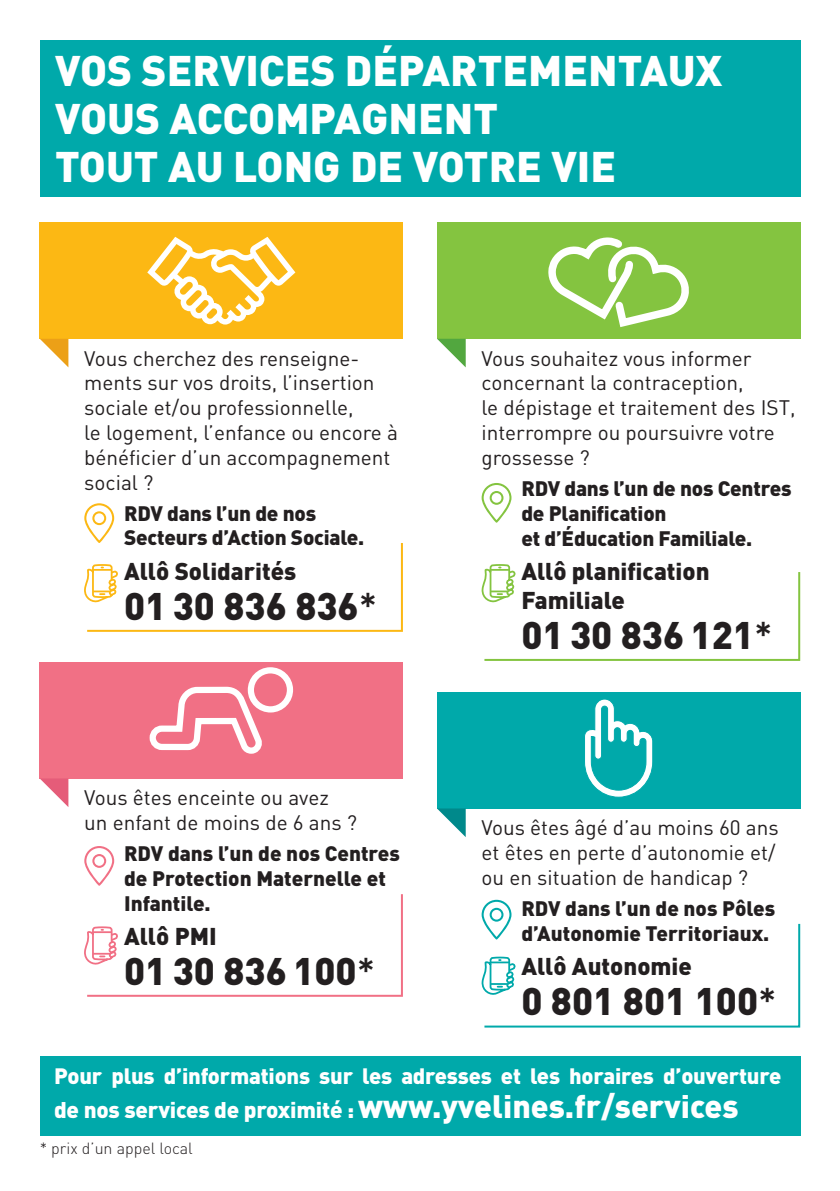
<style>
.page{position:relative;width:840px;height:1191px;background:#fff}
.page>*{position:absolute;margin:0;border:0;box-sizing:border-box;transform-origin:0 0}
.t1{font:900 42.2px "DIN";letter-spacing:.11em;color:#fff}
.t2{font:900 38px "DIN";color:#231f20}
.t3{font:900 24px/28.8px "DIN";color:#231f20}
.t4{font:900 22.4px "DIN";letter-spacing:-.01em;color:#fff}
.t5{font:900 22px "DIN";letter-spacing:-.01em;color:#fff}
.t6{font:20.8px/24.8px "DIN";color:#231f20}
.t7{font:900 20.8px/24.8px "DIN";letter-spacing:-.01em;color:#231f20}
.t8{font:300 16px "DIN";color:#231f20}
.s1{font-weight:500}
.s2{font-size:32px}
</style>
<div class="page">
<div style="left:40px;top:40px;width:759px;height:156px;background:#00a9aa"></div>
<div style="left:40px;top:1056px;width:759px;height:79px;background:#00a9aa"></div>
<div style="left:40px;top:223px;width:363px;height:116px;background:#fcb814"></div>
<svg style="left:147px;top:237px;width:148px;height:87px"></svg>
<svg style="left:40px;top:339px;width:28px;height:28px"></svg>
<div style="left:40px;top:662px;width:363px;height:116px;background:#f17085"></div>
<svg style="left:40px;top:778px;width:28px;height:29px"></svg>
<svg style="left:149px;top:667px;width:141px;height:87px"></svg>
<div style="left:437px;top:223px;width:362px;height:116px;background:#84c440"></div>
<svg style="left:437px;top:339px;width:28px;height:28px"></svg>
<svg style="left:548px;top:237px;width:141px;height:90px"></svg>
<div style="left:437px;top:692px;width:362px;height:116px;background:#00a9aa"></div>
<svg style="left:437px;top:808px;width:28px;height:29px"></svg>
<svg style="left:584px;top:699px;width:69px;height:98px"></svg>
<svg style="left:84px;top:846px;width:30px;height:39px"></svg>
<svg style="left:481px;top:483px;width:30px;height:39px"></svg>
<svg style="left:84px;top:894px;width:319px;height:103px"></svg>
<svg style="left:84px;top:503px;width:319px;height:129px"></svg>
<svg style="left:481px;top:899px;width:319px;height:129px"></svg>
<svg style="left:481px;top:564px;width:319px;height:97px"></svg>
<h1 class="t1" style="left:55px;top:43px;width:112px">Vos services</h1>
<h1 class="t1" style="left:345px;top:43px;width:186px">départemen</h1>
<h1 class="t1" style="left:617px;top:43px;width:103px">taux</h1>
<h1 class="t1" style="left:55px;top:91px;width:170px">vo us accomp</h1>
<h1 class="t1" style="left:334px;top:91px;width:82px">agnen</h1>
<h1 class="t1" style="left:473px;top:91px;width:26px">t</h1>
<h1 class="t1" style="left:55px;top:139px;width:204px">tout au lon</h1>
<h1 class="t1" style="left:313px;top:139px;width:260px">g devotre vie</h1>
<p class="t6" style="left:84px;top:345px;width:315px">Vous cherchez des renseigne&shy;ments sur vos droits, l’insertion sociale et/ou professionnelle,<br>le logement, l’enfance ou encore à bénéficier d’un accompagnement social ?</p>
<p class="t7" style="left:124px;top:499px;width:242px">RDV dans l’un de nos<br>Secteurs d’Action Sociale.</p>
<p class="t3" style="left:124px;top:555px;width:174px">Allô Solidarités</p>
<h2 class="t2" style="left:124px;top:581px;width:254px">01 30 836 836<span class="s1">*</span></h2>
<p class="t6" style="left:84px;top:785px;width:274px">Vous êtes enceinte ou avez un enfant de moins de 6 ans ?</p>
<p class="t7" style="left:124px;top:839px;width:277px">RDV dans l’un de nos Centres de Protection Maternelle et<br>Infantile.</p>
<p class="t3" style="left:124px;top:920px;width:94px">Allô PMI</p>
<h2 class="t2" style="left:124px;top:946px;width:252px">01 30 836 100<span class="s1">*</span></h2>
<p class="t6" style="left:481px;top:345px;width:315px">Vous souhaitez vous informer concernant la contraception,<br>le dépistage et traitement des IST, interrompre ou poursuivre votre grossesse ?</p>
<p class="t7" style="left:521px;top:474px;width:271px">RDV dans l’un de nos Centres de Planification<br>et d’Éducation Familiale.</p>
<p class="t3" style="left:521px;top:555px;width:190px">Allô planification<br>Familiale</p>
<h2 class="t2" style="left:521px;top:609px;width:252px">01 30 836 121<span class="s1">*</span></h2>
<p class="t6" style="left:481px;top:815px;width:298px">Vous êtes âgé d’au moins 60 ans et êtes en perte d’autonomie et/ ou en situation de handicap ?</p>
<p class="t7" style="left:521px;top:894px;width:255px">RDV dans l’un de nos Pôles d’Autonomie Territoriaux.</p>
<p class="t3" style="left:521px;top:950px;width:172px">Allô Autonomie</p>
<h2 class="t2" style="left:521px;top:975px;width:257px">0 801 801 100<span class="s1">*</span></h2>
<p class="t5" style="left:54px;top:1061px;width:728px">Pour plus d’informations sur les adresses et les horaires d’ouverture</p>
<p class="t4" style="left:54px;top:1094px;width:685px">de nos services de proximité : <span class="s2">www.yvelines.fr/services</span></p>
<p class="t8" style="left:40px;top:1138px;width:154px">* prix d’un appel local</p>
</div>
